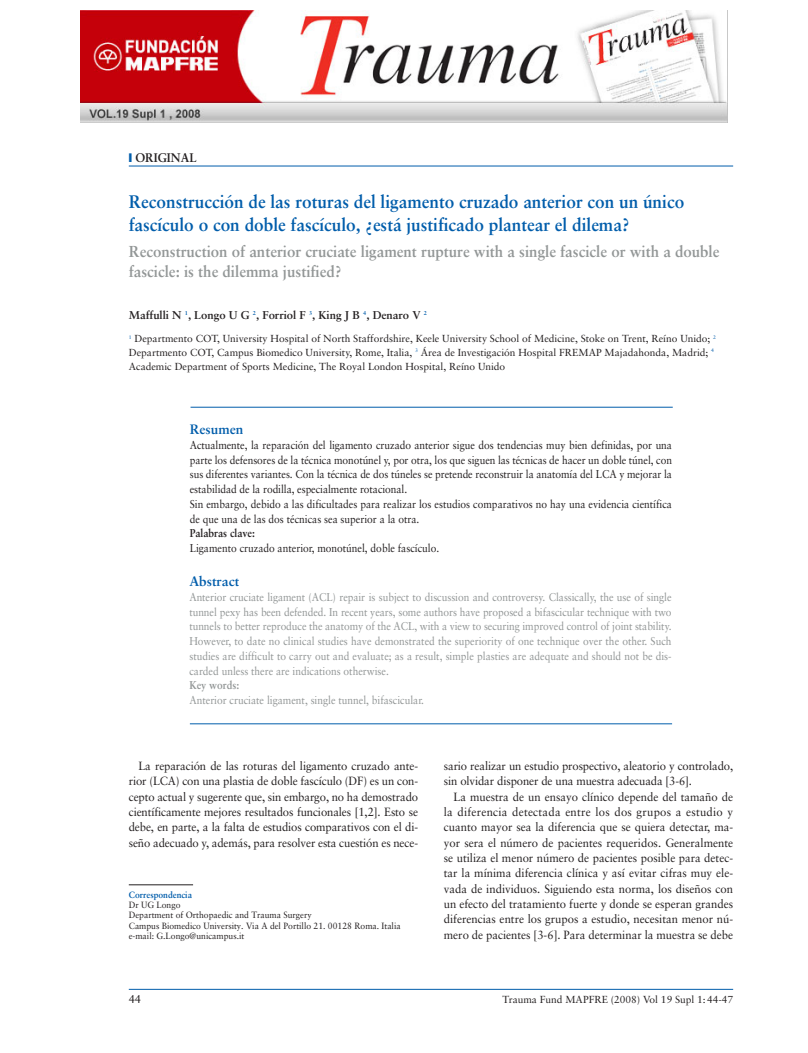
<style>
.page{position:relative;width:808px;height:1053px;background:#fff}
.page>*{position:absolute;margin:0;border:0;box-sizing:border-box;transform-origin:0 0}
.t1{font:700 18.12px/22.6px "Sabon";color:#015dab;scale:.95 1}
.t2{font:700 15.88px/20.4px "Sabon";color:#929696;scale:.95 1}
.t3{font:700 13.62px "Sabon";color:#015dab}
.t4{font:700 12.5px "Sabon";color:#231f20;scale:.95 1}
.t5{font:11.88px/15.2px "Sabon";letter-spacing:-.01em;color:#231f20;text-align:justify;scale:.95 1}
.t6{font:11.38px/14.8px "Sabon";color:#929696;text-align:justify;scale:.9 1}
.t7{font:11.38px/14.8px "Sabon";letter-spacing:-.005em;color:#231f20;scale:.9 1}
.t8{font:700 11.38px "Sabon";color:#231f20}
.t9{font:700 11.38px "Sabon";color:#231f20;scale:.9 1}
.t10{font:700 11.38px "Sabon";color:#929696;scale:.9 1}
.t11{font:11.38px "Sabon";letter-spacing:-.005em;color:#231f20}
.t12{font:10.25px/13.6px "Sabon";color:#231f20}
.t13{font:9.12px/10.2px "Sabon";color:#231f20;scale:.95 1}
.t14{font:700 9.12px "Sabon";color:#015dab;scale:.95 1}
.s1{color:#015dab}
</style>
<div class="page">
<hr style="left:129px;top:988px;width:604px;height:1px;background:#015dab">
<hr style="left:129px;top:884px;width:64px;height:1px;background:#231f20">
<hr style="left:129px;top:166px;width:604px;height:1px;background:#015dab">
<hr style="left:191px;top:407px;width:482px;height:1px;background:#015dab">
<hr style="left:190px;top:723px;width:482px;height:1px;background:#015dab">
<img style="left:81px;top:10px;width:646px;height:112px">
<p class="t4" style="left:129px;top:152px;width:73px"><span class="s1">❙</span> ORIGINAL</p>
<h1 class="t1" style="left:129px;top:192px;width:586px">Reconstrucción de las roturas del ligamento cruzado anterior con un único fascículo o con doble fascículo, ¿está justificado plantear el dilema?</h1>
<h2 class="t2" style="left:129px;top:242px;width:623px">Reconstruction of anterior cruciate ligament rupture with a single fascicle or with a double fascicle: is the dilemma justified?</h2>
<p class="t8" style="left:129px;top:310px;width:300px">Maffulli N <sup>1</sup>, Longo U G <sup>2</sup>, Forriol F <sup>3</sup>, King J B <sup>4</sup>, Denaro V <sup>2</sup></p>
<p class="t12" style="left:129px;top:333px;width:589px"><sup>1</sup> Departmento COT, University Hospital of North Staffordshire, Keele University School of Medicine, Stoke on Trent, Reíno Unido; <sup>2<br></sup>Departmento COT, Campus Biomedico University, Rome, Italia, <sup>3</sup> Área de Investigación Hospital FREMAP Majadahonda, Madrid; <sup>4<br></sup>Academic Department of Sports Medicine, The Royal London Hospital, Reíno Unido</p>
<p class="t3" style="left:190px;top:423px;width:55px">Resumen</p>
<p class="t7" style="left:190px;top:438px;width:537px">Actualmente, la reparación del ligamento cruzado anterior sigue dos tendencias muy bien definidas, por una parte los defensores de la técnica monotúnel y, por otra, los que siguen las técnicas de hacer un doble túnel, con sus diferentes variantes. Con la técnica de dos túneles se pretende reconstruir la anatomía del LCA y mejorar la estabilidad de la rodilla, especialmente rotacional.<br>Sin embargo, debido a las dificultades para realizar los estudios comparativos no hay una evidencia científica de que una de las dos técnicas sea superior a la otra.</p>
<p class="t9" style="left:190px;top:528px;width:74px">Palabras clave:</p>
<p class="t7" style="left:190px;top:541px;width:279px">Ligamento cruzado anterior, monotúnel, doble fascículo.</p>
<p class="t3" style="left:189px;top:575px;width:51px">Abstract</p>
<p class="t6" style="left:189px;top:590px;width:537px">Anterior cruciate ligament (ACL) repair is subject to discussion and controversy. Classically, the use of single tunnel pexy has been defended. In recent years, some authors have proposed a bifascicular technique with two tunnels to better reproduce the anatomy of the ACL, with a view to securing improved control of joint stability.<br>However, to date no clinical studies have demonstrated the superiority of one technique over the other. Such studies are difficult to carry out and evaluate; as a result, simple plasties are adequate and should not be dis&shy;carded unless there are indications otherwise.</p>
<p class="t10" style="left:189px;top:680px;width:57px">Key words:</p>
<p class="t6" style="left:189px;top:693px;width:262px">Anterior cruciate ligament, single tunnel, bifascicular.</p>
<p class="t5" style="left:129px;top:759px;width:306px;text-indent:10px">La reparación de las roturas del ligamento cruzado ante&shy;rior (LCA) con una plastia de doble fascículo (DF) es un con&shy;cepto actual y sugerente que, sin embargo, no ha demostrado científicamente mejores resultados funcionales [1,2]. Esto se debe, en parte, a la falta de estudios comparativos con el di&shy;seño adecuado y, además, para resolver esta cuestión es nece-</p>
<p class="t5" style="left:444px;top:759px;width:306px">sario realizar un estudio prospectivo, aleatorio y controlado, sin olvidar disponer de una muestra adecuada [3-6].</p>
<p class="t5" style="left:444px;top:790px;width:306px;text-indent:10px">La muestra de un ensayo clínico depende del tamaño de la diferencia detectada entre los dos grupos a estudio y cuanto mayor sea la diferencia que se quiera detectar, ma&shy;yor sera el número de pacientes requeridos. Generalmente se utiliza el menor número de pacientes posible para detec&shy;tar la mínima diferencia clínica y así evitar cifras muy ele&shy;vada de individuos. Siguiendo esta norma, los diseños con un efecto del tratamiento fuerte y donde se esperan grandes diferencias entre los grupos a estudio, necesitan menor nú&shy;mero de pacientes [3-6]. Para determinar la muestra se debe</p>
<p class="t14" style="left:129px;top:890px;width:68px">Correspondencia</p>
<p class="t13" style="left:129px;top:900px;width:288px">Dr UG Longo<br>Department of Orthopaedic and Trauma Surgery<br>Campus Biomedico University. Via A del Portillo 21. 00128 Roma. Italia e-mail: G.Longo@unicampus.it</p>
<p class="t11" style="left:129px;top:994px;width:14px">44</p>
<p class="t12" style="left:503px;top:993px;width:232px">Trauma Fund MAPFRE (2008) Vol 19 Supl 1:44-47</p>
</div>
